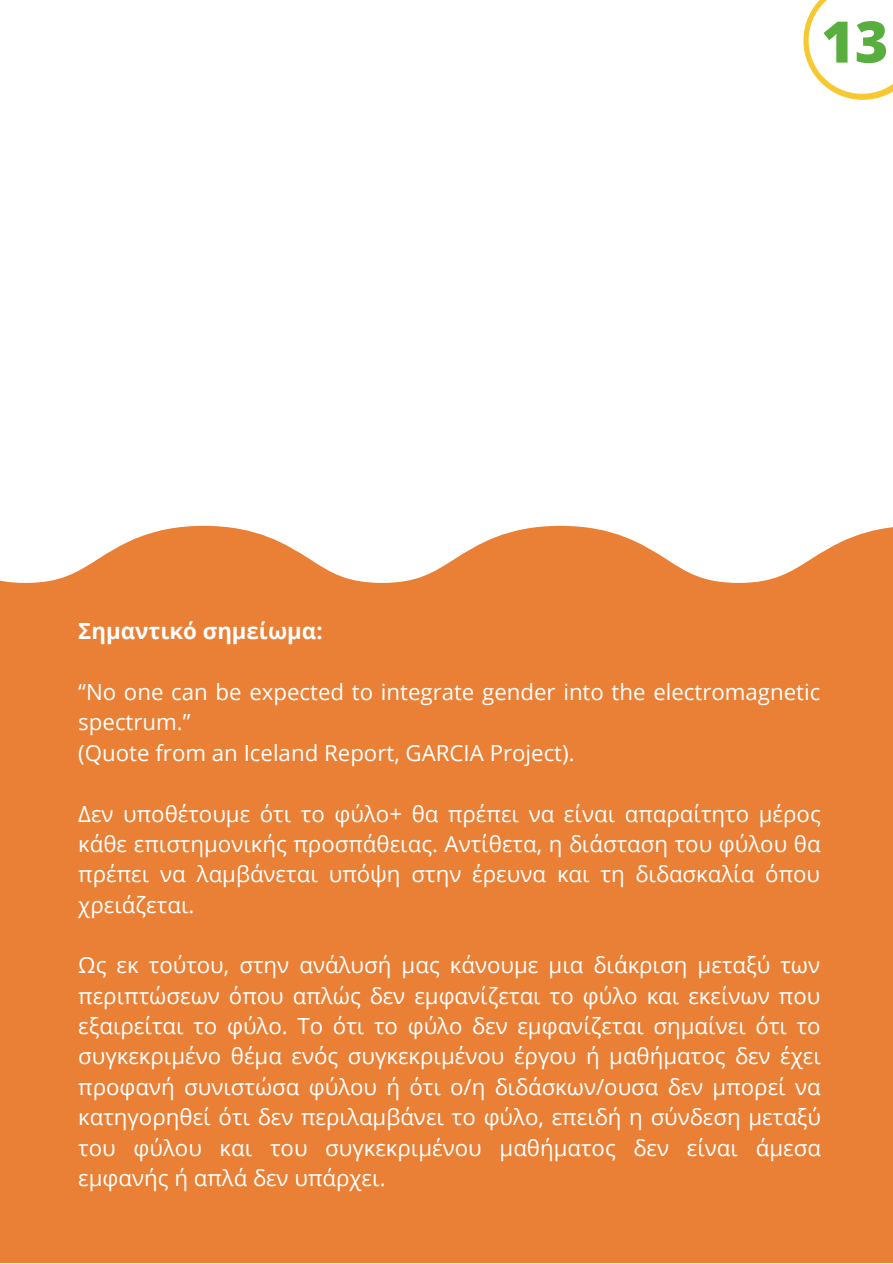
<style>
.page{position:relative;width:893px;height:1264px;background:#fff}
.page>*{position:absolute;margin:0;border:0;box-sizing:border-box;transform-origin:0 0}
.t1{font:800 57.3px "Open Sans";color:#58ae3e}
.t2{font:22.2px/30.3px "Open Sans";color:#fff;text-align:justify}
.t3{font:700 22.2px "Open Sans";color:#fff}
</style>
<div class="page">
<div style="left:0;top:526px;width:892px;height:736px;background:#e98036"></div>
<svg style="left:803px;top:0;width:89px;height:100px"></svg>
<h1 class="t1" style="left:821px;top:1px;width:69px">13</h1>
<p class="t3" style="left:78px;top:615px;width:246px">Σημαντικό σημείωμα:</p>
<p class="t2" style="left:78px;top:676px;width:743px;text-align:left">“No one can be expected to integrate gender into the electromagnetic spectrum.”<br>(Quote from an Iceland Report, GARCIA Project).</p>
<p class="t2" style="left:78px;top:797px;width:744px">Δεν υποθέτουμε ότι το φύλο+ θα πρέπει να είναι απαραίτητο μέρος κάθε επιστημονικής προσπάθειας. Αντίθετα, η διάσταση του φύλου θα πρέπει να λαμβάνεται υπόψη στην έρευνα και τη διδασκαλία όπου χρειάζεται.</p>
<p class="t2" style="left:78px;top:949px;width:744px">Ως εκ τούτου, στην ανάλυσή μας κάνουμε μια διάκριση μεταξύ των περιπτώσεων όπου απλώς δεν εμφανίζεται το φύλο και εκείνων που εξαιρείται το φύλο. Το ότι το φύλο δεν εμφανίζεται σημαίνει ότι το συγκεκριμένο θέμα ενός συγκεκριμένου έργου ή μαθήματος δεν έχει προφανή συνιστώσα φύλου ή ότι ο/η διδάσκων/ουσα δεν μπορεί να κατηγορηθεί ότι δεν περιλαμβάνει το φύλο, επειδή η σύνδεση μεταξύ του φύλου και του συγκεκριμένου μαθήματος δεν είναι άμεσα εμφανής ή απλά δεν υπάρχει.</p>
</div>
